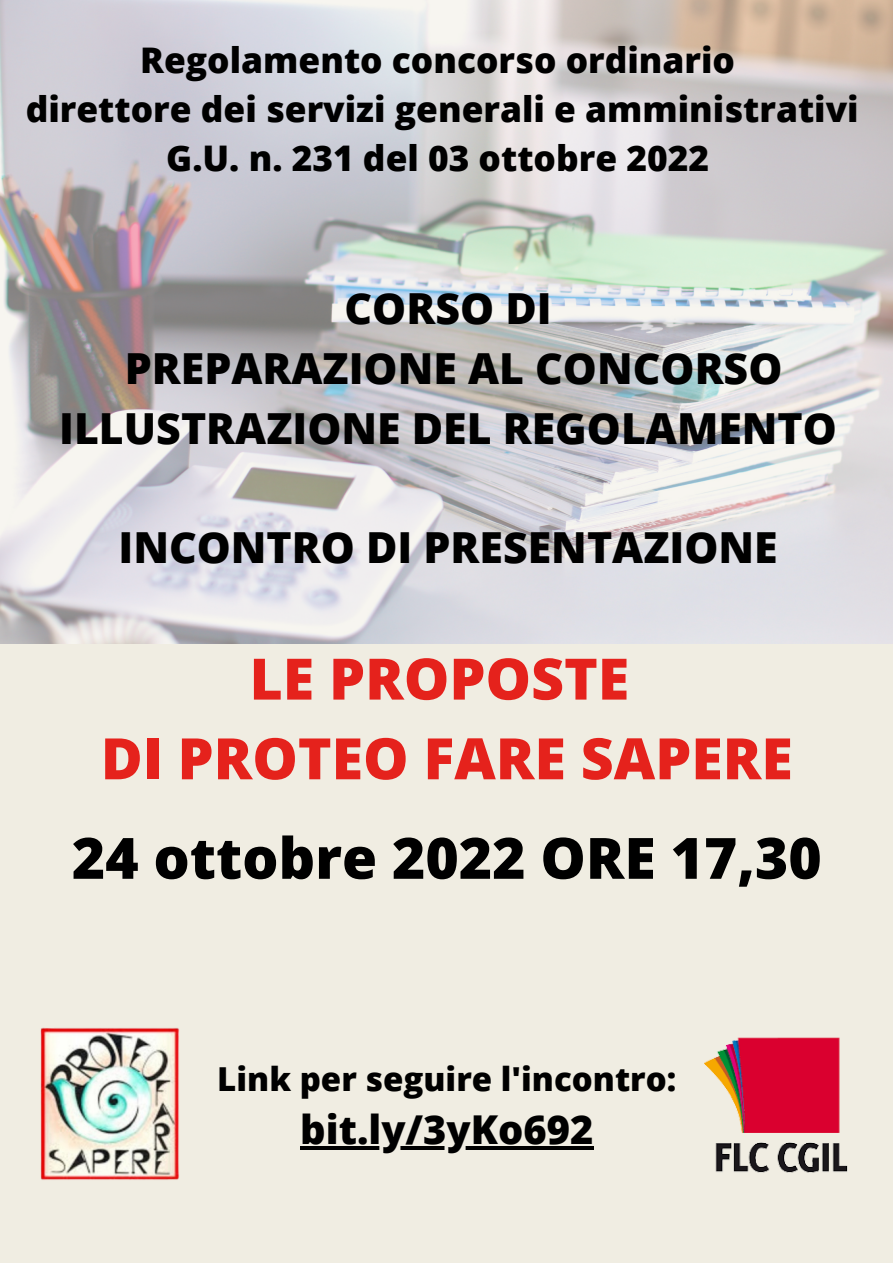
<style>
.page{position:relative;width:893px;height:1263px;background:#f0ede2}
.page>*{position:absolute;margin:0;border:0;box-sizing:border-box;transform-origin:0 0}
.t1{font:800 57.15px/79.7px "Open Sans";color:#e5221c;text-align:center}
.t2{font:800 57px "Open Sans";color:#000}
.t3{font:800 42.83px/59.6px "Open Sans";color:#000;text-align:center}
.t4{font:800 39.75px "Open Sans";color:#000}
.t5{font:800 35.33px/49px "Open Sans";color:#000;text-align:center}
.t6{font:800 33px "Open Sans";color:#000}
</style>
<div class="page">
<img style="left:40px;top:1027px;width:140px;height:153px">
<img style="left:704px;top:1037px;width:144px;height:136px">
<img style="left:0;top:0;width:893px;height:643px">
<svg style="left:300px;top:1146px;width:293px;height:4px"></svg>
<p class="t5" style="left:26px;top:35px;width:834px">Regolamento concorso ordinario<br>direttore dei servizi generali e amministrativi<br>G.U. n. 231 del 03 ottobre 2022</p>
<p class="t3" style="left:59px;top:278px;width:779px">CORSO DI<br>PREPARAZIONE AL CONCORSO<br>ILLUSTRAZIONE DEL REGOLAMENTO</p>
<p class="t3" style="left:118px;top:516px;width:661px">INCONTRO DI PRESENTAZIONE</p>
<h1 class="t1" style="left:101px;top:637px;width:693px">LE PROPOSTE<br>DI PROTEO FARE SAPERE</h1>
<h2 class="t2" style="left:72px;top:818px;width:751px">24 ottobre 2022 ORE 17,30</h2>
<p class="t6" style="left:217px;top:1055px;width:460px">Link per seguire l'incontro:</p>
<p class="t4" style="left:300px;top:1101px;width:295px">bit.ly/3yKo692</p>
</div>
